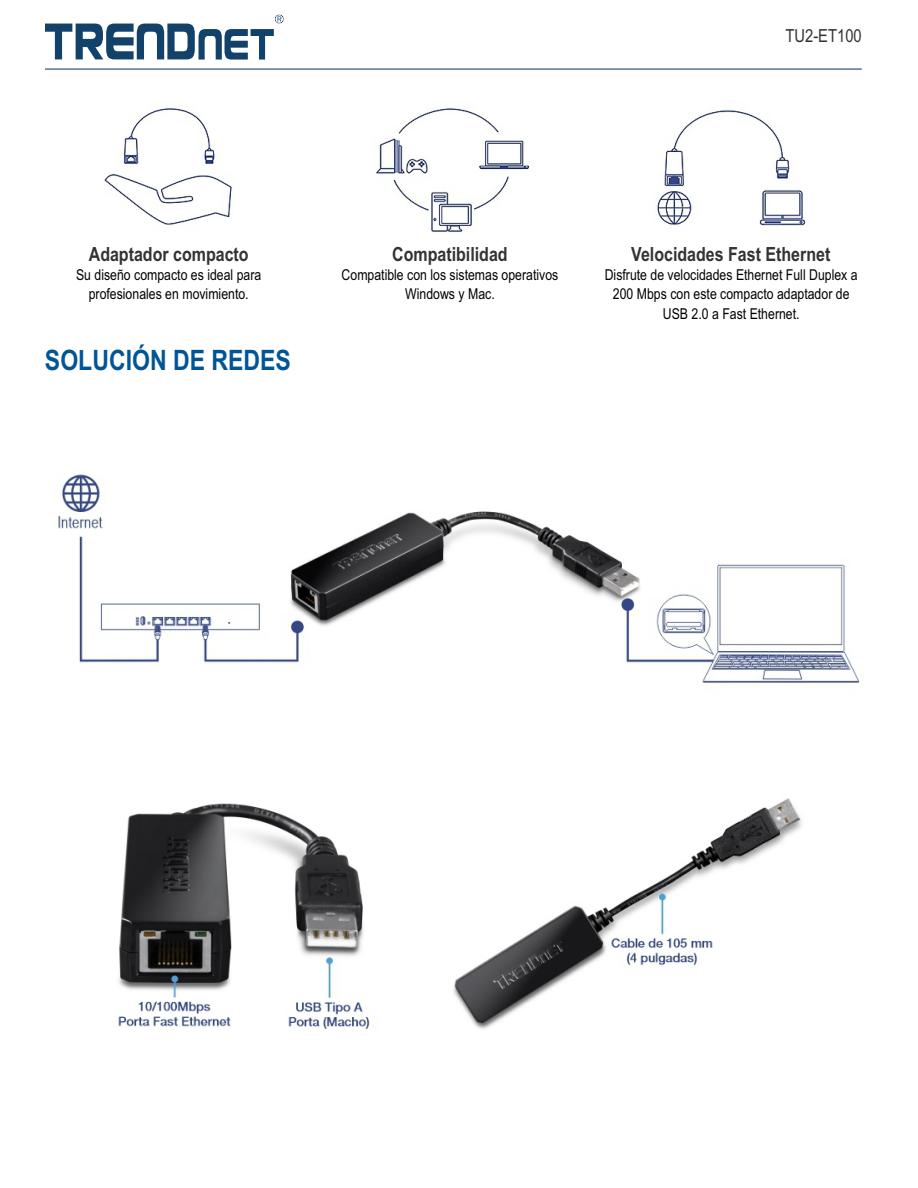
<style>
.page{position:relative;width:918px;height:1188px;background:#fff}
.page>*{position:absolute;margin:0;border:0;box-sizing:border-box;transform-origin:0 0}
.t1{font:700 28.2px "Arial Narrow";color:#005596}
.t2{font:700 19.5px "Arial Narrow";color:#333}
.t3{font:18px "Arial Narrow";color:#333}
.t4{font:15px/19.5px "Arial Narrow";color:#000;text-align:center}
</style>
<div class="page">
<img style="left:104px;top:108px;width:128px;height:119px">
<img style="left:376px;top:108px;width:154px;height:126px">
<img style="left:657px;top:110px;width:149px;height:116px">
<img style="left:118px;top:798px;width:684px;height:231px">
<svg style="left:45px;top:15px;width:239px;height:45px"></svg>
<hr style="left:45px;top:68px;width:817px;height:2px;background:#32537e">
<img style="left:56px;top:474px;width:804px;height:209px">
<p class="t3" style="left:785px;top:28px;width:78px">TU2-ET100</p>
<h2 class="t2" style="left:89px;top:247px;width:161px">Adaptador compacto</h2>
<p class="t4" style="left:76px;top:266px;width:187px">Su diseño compacto es ideal para profesionales en movimiento.</p>
<h1 class="t1" style="left:45px;top:350px;width:248px">SOLUCIÓN DE REDES</h1>
<h2 class="t2" style="left:392px;top:247px;width:117px">Compatibilidad</h2>
<p class="t4" style="left:342px;top:266px;width:218px">Compatible con los sistemas operativos<br>Windows y Mac.</p>
<h2 class="t2" style="left:631px;top:247px;width:201px">Velocidades Fast Ethernet</h2>
<p class="t4" style="left:605px;top:266px;width:254px">Disfrute de velocidades Ethernet Full Duplex a<br>200 Mbps con este compacto adaptador de<br>USB 2.0 a Fast Ethernet.</p>
</div>
